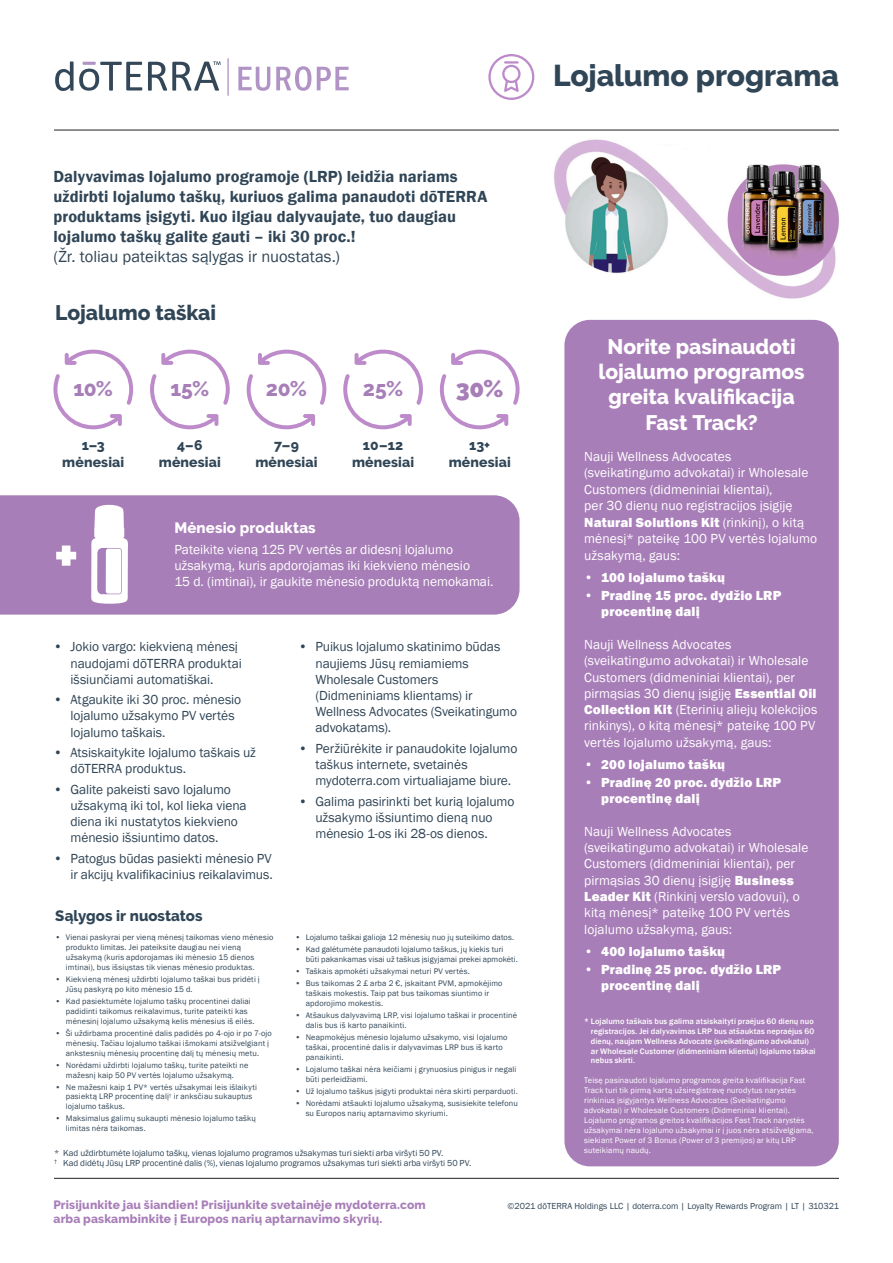
<style>
.page{position:relative;width:893px;height:1263px;background:#fff}
.page>*{position:absolute;margin:0;border:0;box-sizing:border-box;transform-origin:0 0}
.t1{font:800 60px "Raleway";color:#fff}
.t2{font:800 30px "Raleway";letter-spacing:-.005em;color:#304556}
.t3{font:900 24px "Raleway";color:#a87eb8}
.t4{font:800 21px/25.2px "Raleway";letter-spacing:-.005em;color:#fff;text-align:center}
.t5{font:800 21px "Raleway";color:#304556}
.t6{font:800 21px "Raleway";letter-spacing:-.005em;color:#a87eb8}
.t7{font:600 16.5px/19.8px "Franklin Gothic";letter-spacing:.005em;color:#304556}
.t8{font:16.5px "Franklin Gothic";color:#304556}
.t9{font:800 15px "Raleway";color:#304556}
.t10{font:800 15px "Raleway";letter-spacing:.01em;color:#fff}
.t11{font:800 13.95px/16.8px "Raleway";letter-spacing:.01em;color:#304556;text-align:center}
.t12{font:13.5px/16.2px "Franklin Gothic";letter-spacing:.005em;color:#fff}
.t13{font:13.5px/16.2px "Franklin Gothic";letter-spacing:-.005em;color:#304556}
.t14{font:800 13.5px/16.2px "Franklin Gothic";letter-spacing:.015em;color:#fff}
.t15{font:800 12px/14.4px "Raleway";letter-spacing:.015em;color:#a87eb8}
.Description{font:9px "Franklin Gothic";color:#304556}
.t16{font:8.25px/9.9px "Franklin Gothic";letter-spacing:.015em;color:#304556}
.t17{font:8.25px/9.9px "Franklin Gothic";letter-spacing:.02em;color:#fff}
.t18{font:500 8.25px/9.9px "Franklin Gothic";letter-spacing:.01em;color:#fff}
.s1{font-weight:800}
</style>
<div class="page">
<img style="left:523px;top:129px;width:316px;height:170px">
<div style="left:0;top:495px;width:520px;height:120px;background:#a87eb8"></div>
<svg style="left:91px;top:505px;width:37px;height:99px"></svg>
<hr style="left:54px;top:130px;width:785px;height:1px;background:#231f20">
<hr style="left:54px;top:1178px;width:785px;height:1px;background:#231f20">
<svg style="left:53px;top:350px;width:80px;height:79px"></svg>
<svg style="left:440px;top:350px;width:80px;height:79px"></svg>
<svg style="left:247px;top:350px;width:79px;height:79px"></svg>
<svg style="left:343px;top:350px;width:80px;height:79px"></svg>
<svg style="left:150px;top:350px;width:80px;height:79px"></svg>
<svg style="left:238px;top:67px;width:32px;height:24px"></svg>
<svg style="left:276px;top:66px;width:35px;height:25px"></svg>
<svg style="left:317px;top:67px;width:32px;height:23px"></svg>
<svg style="left:148px;top:61px;width:73px;height:30px"></svg>
<svg style="left:55px;top:61px;width:87px;height:30px"></svg>
<hr style="left:227px;top:58px;width:2px;height:38px;background:#b194c5">
<svg style="left:488px;top:54px;width:46px;height:46px"></svg>
<div style="left:564px;top:320px;width:275px;height:846px;background:#a87eb8;border-radius:26px"></div>
<p class="t7" style="left:53px;top:167px;width:435px">Dalyvavimas lojalumo programoje (LRP) leidžia nariams uždirbti lojalumo taškų, kuriuos galima panaudoti dōTERRA produktams įsigyti. Kuo ilgiau dalyvaujate, tuo daugiau lojalumo taškų galite gauti – iki 30 proc.!</p>
<p class="t8" style="left:53px;top:246px;width:288px">(Žr. toliau pateiktas sąlygas ir nuostatas.)</p>
<p class="t5" style="left:55px;top:301px;width:163px">Lojalumo taškai</p>
<p class="t6" style="left:73px;top:377px;width:41px">10%</p>
<p class="t6" style="left:170px;top:377px;width:40px">15%</p>
<p class="t6" style="left:266px;top:377px;width:43px">20%</p>
<p class="t6" style="left:363px;top:377px;width:42px">25%</p>
<p class="t3" style="left:456px;top:375px;width:49px">30%</p>
<p class="t11" style="left:62px;top:437px;width:64px">1–3 mėnesiai</p>
<p class="t11" style="left:159px;top:437px;width:64px">4–6 mėnesiai</p>
<p class="t11" style="left:255px;top:437px;width:64px">7–9 mėnesiai</p>
<p class="t11" style="left:352px;top:437px;width:64px">10–12 mėnesiai</p>
<p class="t11" style="left:449px;top:437px;width:64px">13+ mėnesiai</p>
<p class="t1" style="left:53px;top:522px;width:27px">+</p>
<p class="t10" style="left:174px;top:519px;width:143px">Mėnesio produktas</p>
<p class="t12" style="left:174px;top:541px;width:321px">Pateikite vieną 125 PV vertės ar didesnį lojalumo užsakymą, kuris apdorojamas iki kiekvieno mėnesio<br>15 d. (imtinai), ir gaukite mėnesio produktą nemokamai.</p>
<p class="t13" style="left:70px;top:639px;width:173px;text-indent:-17px">• Jokio vargo: kiekvieną mėnesį naudojami dōTERRA produktai išsiunčiami automatiškai.</p>
<p class="t13" style="left:70px;top:692px;width:172px;text-indent:-17px">• Atgaukite iki 30 proc. mėnesio lojalumo užsakymo PV vertės lojalumo taškais.</p>
<p class="t13" style="left:70px;top:745px;width:187px;text-indent:-17px">• Atsiskaitykite lojalumo taškais už dōTERRA produktus.</p>
<p class="t13" style="left:70px;top:781px;width:178px;text-indent:-17px">• Galite pakeisti savo lojalumo užsakymą iki tol, kol lieka viena diena iki nustatytos kiekvieno mėnesio išsiuntimo datos.</p>
<p class="t13" style="left:53px;top:850px;width:221px;text-align:right">• Patogus būdas pasiekti mėnesio PV ir akcijų kvalifikacinius reikalavimus.</p>
<p class="t9" style="left:55px;top:907px;width:149px">Sąlygos ir nuostatos</p>
<p class="t16" style="left:66px;top:933px;width:209px;text-indent:-11px">• Vienai paskyrai per vieną mėnesį taikomas vieno mėnesio produkto limitas. Jei pateiksite daugiau nei vieną užsakymą (kuris apdorojamas iki mėnesio 15 dienos imtinai), bus išsiųstas tik vienas mėnesio produktas.</p>
<p class="t16" style="left:66px;top:974px;width:195px;text-indent:-11px">• Kiekvieną mėnesį uždirbti lojalumo taškai bus pridėti į<br>Jūsų paskyrą po kito mėnesio 15 d.</p>
<p class="t16" style="left:66px;top:996px;width:190px;text-indent:-11px">• Kad pasiektumėte lojalumo taškų procentinei daliai padidinti taikomus reikalavimus, turite pateikti kas mėnesinį lojalumo užsakymą kelis mėnesius iš eilės.</p>
<p class="t16" style="left:66px;top:1028px;width:208px;text-indent:-11px">• Ši uždirbama procentinė dalis padidės po 4-ojo ir po 7-ojo mėnesių. Tačiau lojalumo taškai išmokami atsižvelgiant į ankstesnių mėnesių procentinę dalį tų mėnesių metu.</p>
<p class="t16" style="left:55px;top:1060px;width:195px;text-align:center">• Norėdami uždirbti lojalumo taškų, turite pateikti ne mažesnį kaip 50 PV vertės lojalumo užsakymą.</p>
<p class="t16" style="left:66px;top:1082px;width:193px;text-indent:-11px">• Ne mažesni kaip 1 PV* vertės užsakymai leis išlaikyti pasiektą LRP procentinę dalį<sup>†</sup> ir anksčiau sukauptus lojalumo taškus.</p>
<p class="t16" style="left:66px;top:1114px;width:192px;text-indent:-11px">• Maksimalus galimų sukaupti mėnesio lojalumo taškų limitas nėra taikomas.</p>
<p class="t13" style="left:315px;top:639px;width:203px;text-indent:-17px">• Puikus lojalumo skatinimo būdas naujiems Jūsų remiamiems<br>Wholesale Customers (Didmeniniams klientams) ir<br>Wellness Advocates (Sveikatingumo advokatams).</p>
<p class="t13" style="left:315px;top:740px;width:204px;text-indent:-17px">• Peržiūrėkite ir panaudokite lojalumo taškus internete, svetainės mydoterra.com virtualiajame biure.</p>
<p class="t13" style="left:315px;top:793px;width:200px;text-indent:-17px">• Galima pasirinkti bet kurią lojalumo užsakymo išsiuntimo dieną nuo mėnesio 1-os iki 28-os dienos.</p>
<p class="t16" style="left:295px;top:933px;width:221px">• Lojalumo taškai galioja 12 mėnesių nuo jų suteikimo datos.</p>
<p class="t16" style="left:306px;top:945px;width:214px;text-indent:-11px">• Kad galėtumėte panaudoti lojalumo taškus, jų kiekis turi būti pakankamas visai už taškus įsigyjamai prekei apmokėti.</p>
<p class="t16" style="left:295px;top:967px;width:176px">• Taškais apmokėti užsakymai neturi PV vertės.</p>
<p class="t16" style="left:306px;top:979px;width:198px;text-indent:-11px">• Bus taikomas 2 £ arba 2 €, įskaitant PVM, apmokėjimo taškais mokestis. Taip pat bus taikomas siuntimo ir apdorojimo mokestis.</p>
<p class="t16" style="left:306px;top:1010px;width:213px;text-indent:-11px">• Atšaukus dalyvavimą LRP, visi lojalumo taškai ir procentinė dalis bus iš karto panaikinti.</p>
<p class="t16" style="left:306px;top:1032px;width:203px;text-indent:-11px">• Neapmokėjus mėnesio lojalumo užsakymo, visi lojalumo taškai, procentinė dalis ir dalyvavimas LRP bus iš karto panaikinti.</p>
<p class="t16" style="left:306px;top:1064px;width:212px;text-indent:-11px">• Lojalumo taškai nėra keičiami į grynuosius pinigus ir negali būti perleidžiami.</p>
<p class="t16" style="left:295px;top:1086px;width:224px">• Už lojalumo taškus įsigyti produktai nėra skirti perparduoti.</p>
<p class="t16" style="left:306px;top:1098px;width:214px;text-indent:-11px">• Norėdami atšaukti lojalumo užsakymą, susisiekite telefonu su Europos narių aptarnavimo skyriumi.</p>
<p class="Description" style="left:54px;top:1147px;width:391px">* Kad uždirbtumėte lojalumo taškų, vienas lojalumo programos užsakymas turi siekti arba viršyti 50 PV.</p>
<p class="Description" style="left:54px;top:1158px;width:419px"><sup>†</sup> Kad didėtų Jūsų LRP procentinė dalis (%), vienas lojalumo programos užsakymas turi siekti arba viršyti 50 PV.</p>
<p class="t2" style="left:553px;top:58px;width:287px">Lojalumo programa</p>
<p class="t4" style="left:599px;top:334px;width:208px">Norite pasinaudoti lojalumo programos greita kvalifikacija<br>Fast Track?</p>
<p class="t12" style="left:584px;top:448px;width:234px">Nauji Wellness Advocates (sveikatingumo advokatai) ir Wholesale Customers (didmeniniai klientai),<br>per 30 dienų nuo registracijos įsigiję <span class="s1">Natural Solutions Kit</span> (rinkinį), o kitą mėnesį* pateikę 100 PV vertės lojalumo užsakymą, gaus:</p>
<p class="t14" style="left:584px;top:569px;width:142px">• 100 lojalumo taškų</p>
<p class="t14" style="left:601px;top:587px;width:182px;text-indent:-17px">• Pradinę 15 proc. dydžio LRP procentinę dalį</p>
<p class="t12" style="left:584px;top:637px;width:235px">Nauji Wellness Advocates (sveikatingumo advokatai) ir Wholesale Customers (didmeniniai klientai), per pirmąsias 30 dienų įsigiję <span class="s1">Essential Oil Collection Kit</span> (Eterinių aliejų kolekcijos rinkinys), o kitą mėnesį* pateikę 100 PV vertės lojalumo užsakymą, gaus:</p>
<p class="t14" style="left:584px;top:756px;width:142px">• 200 lojalumo taškų</p>
<p class="t14" style="left:601px;top:774px;width:182px;text-indent:-17px">• Pradinę 20 proc. dydžio LRP procentinę dalį</p>
<p class="t12" style="left:584px;top:824px;width:226px">Nauji Wellness Advocates (sveikatingumo advokatai) ir Wholesale Customers (didmeniniai klientai), per pirmąsias 30 dienų įsigiję <span class="s1">Business Leader Kit</span> (Rinkinį verslo vadovui), o kitą mėnesį* pateikę 100 PV vertės lojalumo užsakymą, gaus:</p>
<p class="t14" style="left:584px;top:943px;width:142px">• 400 lojalumo taškų</p>
<p class="t14" style="left:601px;top:961px;width:182px;text-indent:-17px">• Pradinę 25 proc. dydžio LRP procentinę dalį</p>
<p class="t18" style="left:591px;top:1016px;width:226px;text-indent:-7px">* Lojalumo taškais bus galima atsiskaityti praėjus 60 dienų nuo registracijos. Jei dalyvavimas LRP bus atšauktas nepraėjus 60 dienų, naujam Wellness Advocate (sveikatingumo advokatui) ar Wholesale Customer (didmeniniam klientui) lojalumo taškai nebus skirti.</p>
<p class="t17" style="left:584px;top:1076px;width:231px">Teisę pasinaudoti lojalumo programos greita kvalifikacija Fast Track turi tik pirmą kartą užsiregistravę nurodytus narystės rinkinius įsigyjantys Wellness Advocates (Sveikatingumo advokatai) ir Wholesale Customers (Didmeniniai klientai).<br>Lojalumo programos greitos kvalifikacijos Fast Track narystės užsakymai nėra lojalumo užsakymai ir į juos nėra atsižvelgiama, siekiant Power of 3 Bonus (Power of 3 premijos) ar kitų LRP suteikiamų naudų.</p>
<p class="t15" style="left:53px;top:1198px;width:374px">Prisijunkite jau šiandien! Prisijunkite svetainėje mydoterra.com arba paskambinkite į Europos narių aptarnavimo skyrių.</p>
<p class="Description" style="left:507px;top:1200px;width:333px">©2021 dōTERRA Holdings LLC | doterra.com | Loyalty Rewards Program | LT | 310321</p>
</div>
